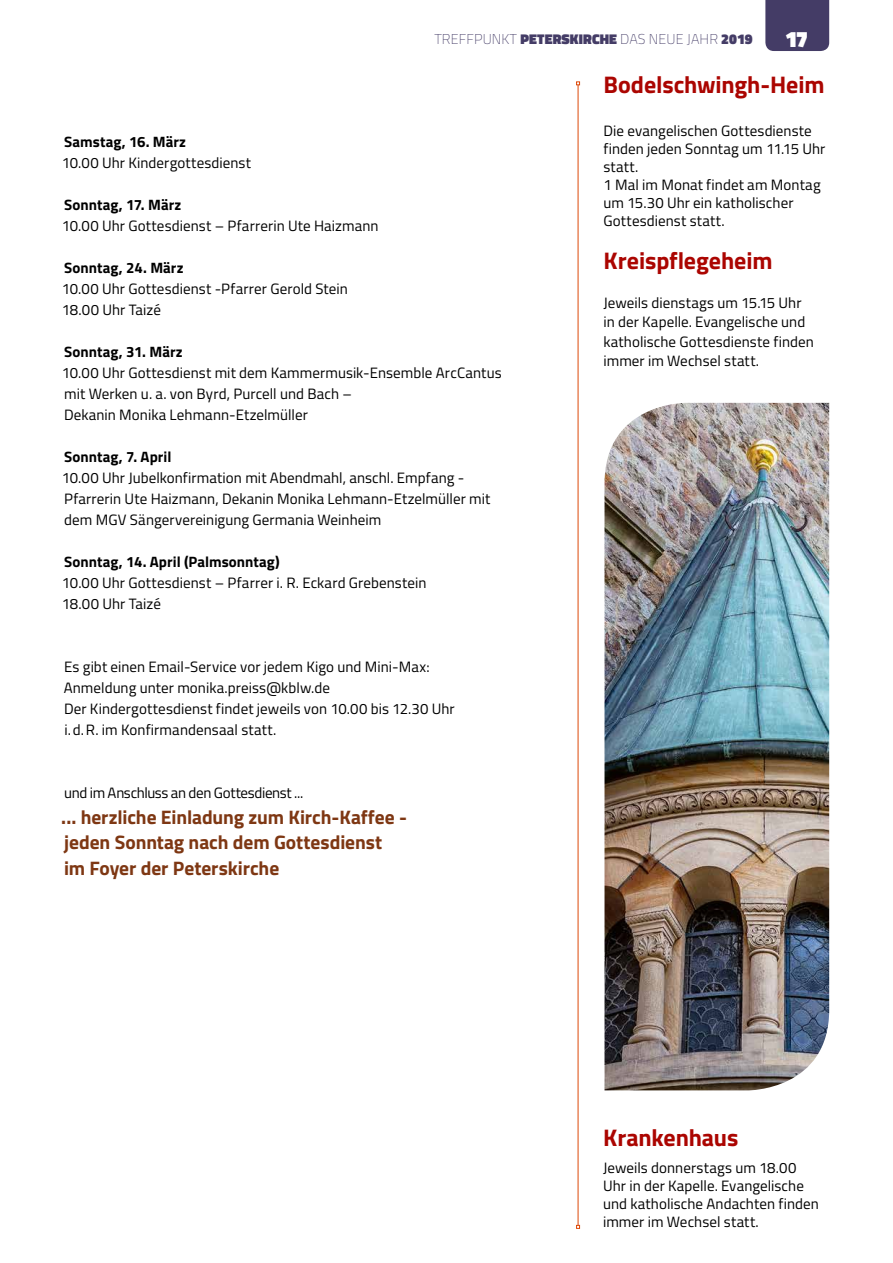
<style>
.page{position:relative;width:893px;height:1263px;background:#fff}
.page>*{position:absolute;margin:0;border:0;box-sizing:border-box;transform-origin:0 0}
.t1{font:700 24px "Titillium";letter-spacing:-.005em;color:#ab0501}
.t2{font:900 22.5px "Titillium";color:#fff}
.t3{font:700 19.5px/25.5px "Titillium";letter-spacing:-.005em;color:#7e3713}
.t4{font:15px/21px "Titillium";letter-spacing:.005em;color:#000}
.t5{font:700 15px "Titillium";letter-spacing:.005em;color:#000}
.t6{font:15px "Titillium";letter-spacing:-.025em;color:#000}
.t7{font:100 14.25px "Titillium";letter-spacing:.01em;color:#443c66}
.s1{font-weight:900}
</style>
<div class="page">
<div style="left:765px;top:0;width:64px;height:51px;background:#443c66"></div>
<img style="left:604px;top:403px;width:225px;height:687px">
<hr style="left:578px;top:85px;width:1px;height:1140px;background:#dd4909">
<svg style="left:576px;top:81px;width:4px;height:4px"></svg>
<svg style="left:576px;top:1225px;width:4px;height:4px"></svg>
<p class="t7" style="left:434px;top:29px;width:320px">TREFFPUNKT <span class="s1">PETERSKIRCHE</span> DAS NEUE JAHR <span class="s1">2019</span></p>
<h2 class="t2" style="left:785px;top:22px;width:25px">17</h2>
<p class="t5" style="left:64px;top:131px;width:123px">Samstag, 16. März</p>
<p class="t4" style="left:62px;top:152px;width:191px">10.00 Uhr Kindergottesdienst</p>
<p class="t5" style="left:64px;top:194px;width:119px">Sonntag, 17. März</p>
<p class="t4" style="left:62px;top:215px;width:318px">10.00 Uhr Gottesdienst – Pfarrerin Ute Haizmann</p>
<p class="t5" style="left:64px;top:257px;width:121px">Sonntag, 24. März</p>
<p class="t4" style="left:62px;top:278px;width:287px">10.00 Uhr Gottesdienst -Pfarrer Gerold Stein<br>18.00 Uhr Taizé</p>
<p class="t5" style="left:64px;top:341px;width:120px">Sonntag, 31. März</p>
<p class="t4" style="left:62px;top:362px;width:441px">10.00 Uhr Gottesdienst mit dem Kammermusik-Ensemble ArcCantus mit Werken u. a. von Byrd, Purcell und Bach –<br>Dekanin Monika Lehmann-Etzelmüller</p>
<p class="t5" style="left:64px;top:446px;width:109px">Sonntag, 7. April</p>
<p class="t4" style="left:62px;top:467px;width:430px">10.00 Uhr Jubelkonfirmation mit Abendmahl, anschl. Empfang -<br>Pfarrerin Ute Haizmann, Dekanin Monika Lehmann-Etzelmüller mit dem MGV Sängervereinigung Germania Weinheim</p>
<p class="t5" style="left:64px;top:551px;width:217px">Sonntag, 14. April (Palmsonntag)</p>
<p class="t4" style="left:62px;top:572px;width:366px">10.00 Uhr Gottesdienst – Pfarrer i. R. Eckard Grebenstein<br>18.00 Uhr Taizé</p>
<p class="t4" style="left:64px;top:656px;width:393px">Es gibt einen Email-Service vor jedem Kigo und Mini-Max:<br>Anmeldung unter monika.preiss@kblw.de<br>Der Kindergottesdienst findet jeweils von 10.00 bis 12.30 Uhr i.d.R. im Konfirmandensaal statt.</p>
<p class="t6" style="left:64px;top:782px;width:241px">und im Anschluss an den Gottesdienst ...</p>
<h3 class="t3" style="left:61px;top:803px;width:347px">... herzliche Einladung zum Kirch-Kaffee - jeden Sonntag nach dem Gottesdienst<br>im Foyer der Peterskirche</h3>
<h1 class="t1" style="left:604px;top:66px;width:222px">Bodelschwingh-Heim</h1>
<p class="t4" style="left:603px;top:121px;width:223px;line-height:18px">Die evangelischen Gottesdienste finden jeden Sonntag um 11.15 Uhr statt.<br>1 Mal im Monat findet am Montag um 15.30 Uhr ein katholischer<br>Gottesdienst statt.</p>
<h1 class="t1" style="left:604px;top:242px;width:170px">Kreispflegeheim</h1>
<p class="t4" style="left:603px;top:292px;width:212px;line-height:19.5px">Jeweils dienstags um 15.15 Uhr in der Kapelle. Evangelische und katholische Gottesdienste finden immer im Wechsel statt.</p>
<h1 class="t1" style="left:603px;top:1119px;width:137px">Krankenhaus</h1>
<p class="t4" style="left:603px;top:1158px;width:217px;line-height:18px">Jeweils donnerstags um 18.00<br>Uhr in der Kapelle. Evangelische und katholische Andachten finden immer im Wechsel statt.</p>
</div>
